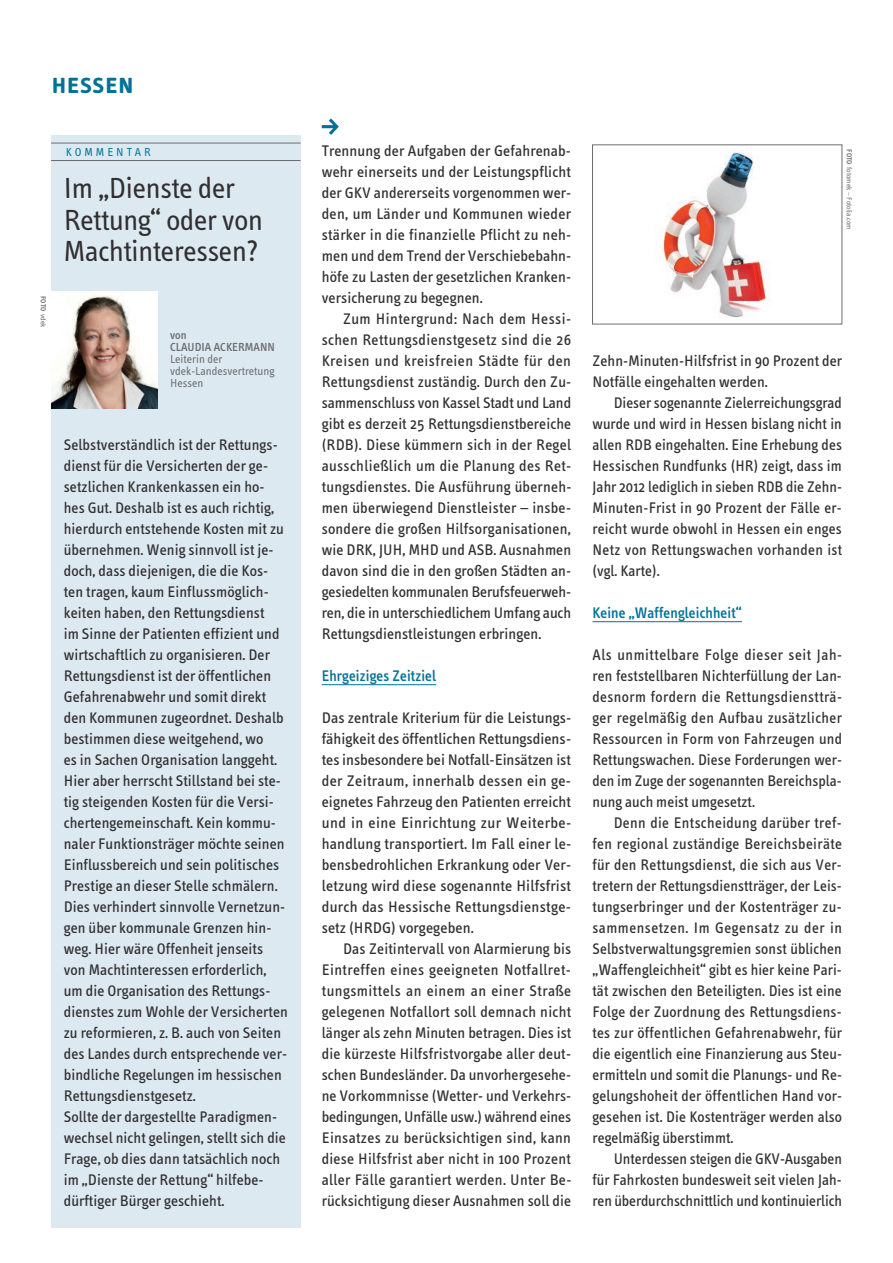
<style>
.page{position:relative;width:893px;height:1263px;background:#fff}
.page>*{position:absolute;margin:0;border:0;box-sizing:border-box;transform-origin:0 0}
.t1{font:30px/31.5px "Info Text";color:#312f30}
.t2{font:30px "Info Text Semi Bold Caps";color:#007297}
.t3{font:15.75px/21px "Info Text";letter-spacing:.005em;color:#312f30;text-align:justify}
.t4{font:500 15.75px "Info Text";letter-spacing:-.02em;color:#007297}
.t5{font:12px/12px "Info Text";color:#6c6d70}
.t6{font:500 12px/12px "Info Text";color:#6c6d70}
.t7{font:12px "Info Text";letter-spacing:.25em;color:#007297}
.t8{font:7.5px "Info Text";color:#6c6d70}
.t9{font:600 7.5px "Info Text";color:#6c6d70}
.s1{font-weight:400}
.s2{font-weight:600}
</style>
<div class="page">
<hr style="left:592px;top:621px;width:150px;height:1px;background:#007297">
<svg style="left:322px;top:118px;width:17px;height:17px"></svg>
<img style="left:659px;top:150px;width:110px;height:168px">
<hr style="left:322px;top:684px;width:114px;height:1px;background:#007297">
<div style="left:51px;top:135px;width:249px;height:1092px;background:#dde9f1"></div>
<hr style="left:51px;top:143px;width:249px;height:1px;background:#6c6d70">
<hr style="left:51px;top:160px;width:249px;height:1px;background:#6c6d70">
<img style="left:51px;top:292px;width:106px;height:116px">
<h1 class="t2" style="left:51px;top:66px;width:85px">hessen</h1>
<p class="t9" style="left:48px;top:296px;width:33px;rotate:90deg">FOTO <span class="s1">vdek</span></p>
<p class="t7" style="left:66px;top:145px;width:78px">komme ntar</p>
<h1 class="t1" style="left:64px;top:173px;width:202px">Im „Dienste der<br>Rettung“ oder von<br>Machtinteressen?</h1>
<p class="t6" style="left:170px;top:329px;width:52px">von<br>Claud ia Ackerm</p>
<p class="t6" style="left:253px;top:341px;width:23px">ann</p>
<p class="t5" style="left:170px;top:353px;width:106px">Leiterin der vdek-Landesvertretung<br>Hessen</p>
<p class="t3" style="left:64px;top:434px;width:226px;text-align:left">Selbstverständlich ist der Rettungs&shy;dienst für die Versicherten der ge&shy;setzlichen Krankenkassen ein ho&shy;hes Gut. Deshalb ist es auch richtig, hierdurch entstehende Kosten mit zu übernehmen. Wenig sinnvoll ist je&shy;doch, dass diejenigen, die die Kos&shy;ten tragen, kaum Einflussmöglich&shy;keiten haben, den Rettungsdienst<br>im Sinne der Patienten effizient und wirtschaftlich zu organisieren. Der Rettungsdienst ist der öffentlichen Gefahrenabwehr und somit direkt den Kommunen zugeordnet. Deshalb bestimmen diese weitgehend, wo<br>es in Sachen Organisation langgeht.<br>Hier aber herrscht Stillstand bei ste&shy;tig steigenden Kosten für die Versi&shy;chertengemeinschaft. Kein kommu&shy;naler Funktionsträger möchte seinen Einflussbereich und sein politisches Prestige an dieser Stelle schmälern.<br>Dies verhindert sinnvolle Vernetzun&shy;gen über kommunale Grenzen hin&shy;weg. Hier wäre Offenheit jenseits von Machtinteressen erforderlich, um die Organisation des Rettungs&shy;dienstes zum Wohle der Versicherten zu reformieren, z. B. auch von Seiten des Landes durch entsprechende ver&shy;bindliche Regelungen im hessischen Rettungsdienstgesetz.<br>Sollte der dargestellte Paradigmen&shy;wechsel nicht gelingen, stellt sich die Frage, ob dies dann tatsächlich noch im „Dienste der Rettung“ hilfebe&shy;dürftiger Bürger geschieht.</p>
<p class="t3" style="left:322px;top:140px;width:251px">Trennung der Aufgaben der Gefahrenab&shy;wehr einerseits und der Leistungspflicht der GKV andererseits vorgenommen wer&shy;den, um Länder und Kommunen wieder stärker in die finanzielle Pflicht zu neh&shy;men und dem Trend der Verschiebebahn&shy;höfe zu Lasten der gesetzlichen Kranken&shy;versicherung zu begegnen.</p>
<p class="t3" style="left:322px;top:308px;width:251px;text-indent:21px">Zum Hintergrund: Nach dem Hessi&shy;schen Rettungsdienstgesetz sind die 26<br>Kreisen und kreisfreien Städte für den Rettungsdienst zuständig. Durch den Zu&shy;sammenschluss von Kassel Stadt und Land gibt es derzeit 25 Rettungsdienstbereiche (RDB). Diese kümmern sich in der Regel ausschließlich um die Planung des Ret&shy;tungsdienstes. Die Ausführung überneh&shy;men überwiegend Dienstleister – insbe&shy;sondere die großen Hilfsorganisationen, wie DRK, JUH, MHD und ASB. Ausnahmen davon sind die in den großen Städten an&shy;gesiedelten kommunalen Berufsfeuerweh&shy;ren, die in unterschiedlichem Umfang auch Rettungsdienstleistungen erbringen.</p>
<p class="t4" style="left:322px;top:667px;width:116px">Ehrgeiziges Zeitziel</p>
<p class="t3" style="left:322px;top:707px;width:251px">Das zentrale Kriterium für die Leistungs&shy;fähigkeit des öffentlichen Rettungsdiens&shy;tes insbesondere bei Notfall-Einsätzen ist der Zeitraum, innerhalb dessen ein ge&shy;eignetes Fahrzeug den Patienten erreicht und in eine Einrichtung zur Weiterbe&shy;handlung transportiert. Im Fall einer le&shy;bensbedrohlichen Erkrankung oder Ver&shy;letzung wird diese sogenannte Hilfsfrist durch das Hessische Rettungsdienstge&shy;setz (HRDG) vorgegeben.</p>
<p class="t3" style="left:322px;top:938px;width:251px;text-indent:21px">Das Zeitintervall von Alarmierung bis Eintreffen eines geeigneten Notfallret&shy;tungsmittels an einem an einer Straße gelegenen Notfallort soll demnach nicht länger als zehn Minuten betragen. Dies ist die kürzeste Hilfsfristvorgabe aller deut&shy;schen Bundesländer. Da unvorhergesehe&shy;ne Vorkommnisse (Wetter- und Verkehrs&shy;bedingungen, Unfälle usw.) während eines Einsatzes zu berücksichtigen sind, kann diese Hilfsfrist aber nicht in 100 Prozent aller Fälle garantiert werden. Unter Be&shy;rücksichtigung dieser Ausnahmen soll die</p>
<p class="t8" style="left:853px;top:149px;width:82px;rotate:90deg"><span class="s2">FOTO</span> fotomek – Fotolia.com</p>
<p class="t3" style="left:592px;top:350px;width:251px">Zehn-Minuten-Hilfsfrist in 90 Prozent der<br>Notfälle eingehalten werden.</p>
<p class="t3" style="left:592px;top:392px;width:251px;text-indent:21px">Dieser sogenannte Zielerreichungsgrad wurde und wird in Hessen bislang nicht in allen RDB eingehalten. Eine Erhebung des Hessischen Rundfunks (HR) zeigt, dass im Jahr 2012 lediglich in sieben RDB die Zehn-Minuten-Frist in 90 Prozent der Fälle er&shy;reicht wurde obwohl in Hessen ein enges Netz von Rettungswachen vorhanden ist (vgl. Karte).</p>
<p class="t4" style="left:592px;top:604px;width:151px">Keine „Waffengleichheit“</p>
<p class="t3" style="left:592px;top:644px;width:251px">Als unmittelbare Folge dieser seit Jah&shy;ren feststellbaren Nichterfüllung der Lan&shy;desnorm fordern die Rettungsdienstträ&shy;ger regelmäßig den Aufbau zusätzlicher Ressourcen in Form von Fahrzeugen und Rettungswachen. Diese Forderungen wer&shy;den im Zuge der sogenannten Bereichspla&shy;nung auch meist umgesetzt.</p>
<p class="t3" style="left:592px;top:812px;width:251px;text-indent:21px">Denn die Entscheidung darüber tref&shy;fen regional zuständige Bereichsbeiräte für den Rettungsdienst, die sich aus Ver&shy;tretern der Rettungsdienstträger, der Leis&shy;tungserbringer und der Kostenträger zu&shy;sammensetzen. Im Gegensatz zu der in Selbstverwaltungsgremien sonst üblichen „Waffengleichheit“ gibt es hier keine Pari&shy;tät zwischen den Beteiligten. Dies ist eine Folge der Zuordnung des Rettungsdiens&shy;tes zur öffentlichen Gefahrenabwehr, für die eigentlich eine Finanzierung aus Steu&shy;ermitteln und somit die Planungs- und Re&shy;gelungshoheit der öffentlichen Hand vor&shy;gesehen ist. Die Kostenträger werden also regelmäßig überstimmt.</p>
<p class="t3" style="left:592px;top:1148px;width:251px;text-indent:21px">Unterdessen steigen die GKV-Ausgaben für Fahrkosten bundesweit seit vielen Jah&shy;ren überdurchschnittlich und kontinuierlich</p>
</div>
